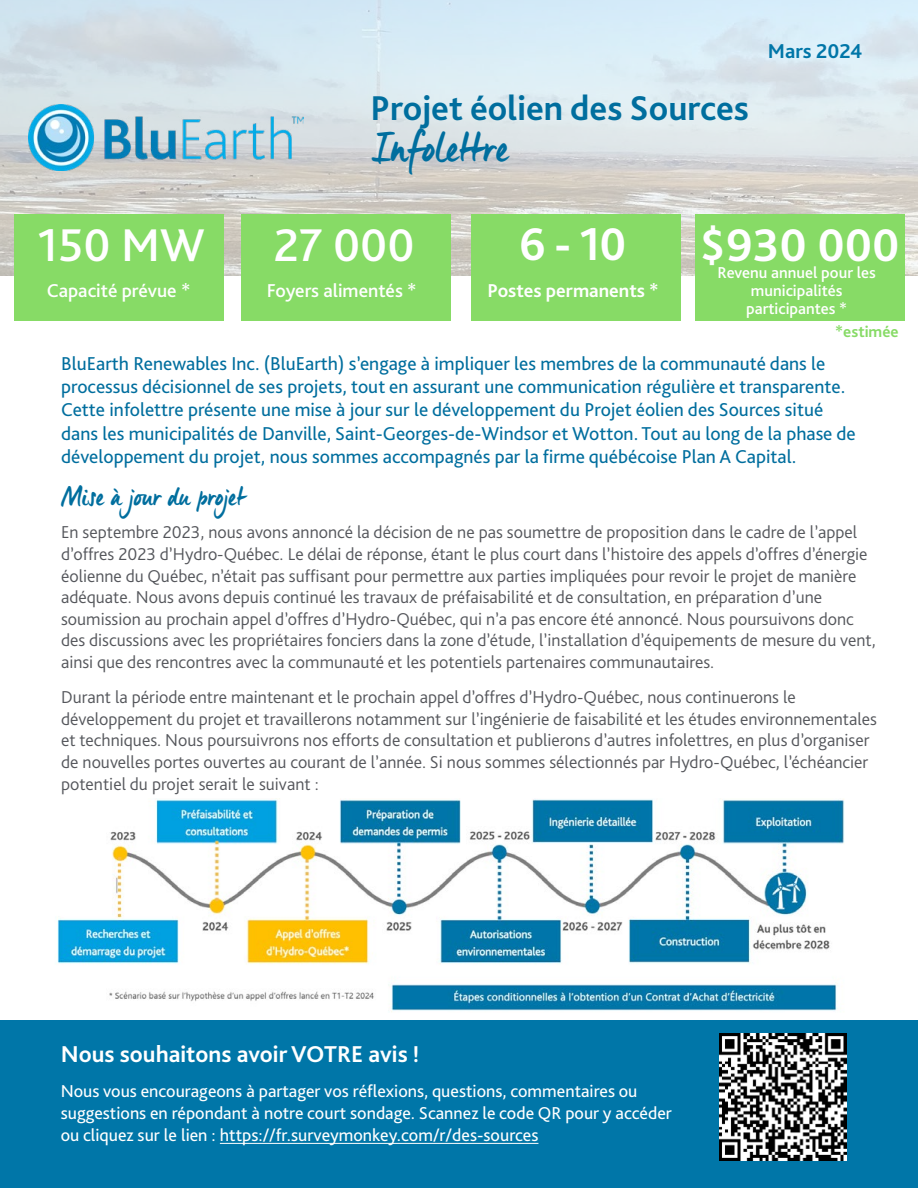
<style>
.page{position:relative;width:918px;height:1188px;background:#fff}
.page>*{position:absolute;margin:0;border:0;box-sizing:border-box;transform-origin:0 0}
.t1{font:700 48px "Bliss Pro";color:#fff}
.t2{font:500 48px "Bliss Pro";color:#fff}
.t3{font:42px "Manus Smooth";letter-spacing:.015em;color:#006e9e}
.t4{font:700 36px "Bliss Pro";color:#006e9e}
.t5{font:27px "Manus Smooth";color:#006e9e}
.t6{font:700 24px "Bliss Pro";color:#fff}
.t7{font:700 21px "Bliss Pro";color:#0076a8}
.t8{font:19.5px/23.4px "Bliss Pro";color:#006e9e}
.t9{font:500 19.5px "Bliss Pro";color:#fff}
.t10{font:700 19.5px "Bliss Pro";color:#fff}
.t11{font:300 18px/21.6px "Bliss Pro";color:#54565b}
.t12{font:18px/21.6px "Bliss Pro";color:#fff}
.t13{font:500 16.5px/18px "Bliss Pro";color:#fff;text-align:center}
.t14{font:700 16.5px "Bliss Pro";color:#87db66}
</style>
<div class="page">
<img style="left:0;top:0;width:918px;height:275px">
<div style="left:14px;top:214px;width:209px;height:107px;background:#87db66"></div>
<div style="left:241px;top:214px;width:210px;height:107px;background:#87db66"></div>
<div style="left:471px;top:214px;width:210px;height:107px;background:#87db66"></div>
<img style="left:28px;top:105px;width:276px;height:65px">
<div style="left:0;top:1020px;width:918px;height:168px;background:#0076a8"></div>
<hr style="left:220px;top:1143px;width:318px;height:1px;background:#fff">
<img style="left:719px;top:1034px;width:128px;height:127px">
<div style="left:695px;top:214px;width:210px;height:107px;background:#87db66"></div>
<img style="left:57px;top:799px;width:788px;height:213px">
<h1 class="t2" style="left:38px;top:216px;width:169px">150 MW</h1>
<p class="t9" style="left:47px;top:279px;width:145px">Capacité prévue *</p>
<h3 class="t4" style="left:371px;top:86px;width:380px">Projet éolien des Sources</h3>
<h2 class="t3" style="left:372px;top:121px;width:138px">Infolettre</h2>
<p class="t7" style="left:768px;top:38px;width:96px">Mars 2024</p>
<h1 class="t2" style="left:274px;top:216px;width:142px">27 000</h1>
<p class="t9" style="left:267px;top:279px;width:151px">Foyers alimentés *</p>
<h1 class="t1" style="left:519px;top:214px;width:109px">6 - 10</h1>
<p class="t10" style="left:488px;top:278px;width:173px">Postes permanents *</p>
<h1 class="t1" style="left:700px;top:216px;width:201px">$930 000</h1>
<p class="t13" style="left:718px;top:264px;width:160px">Revenu annuel pour les municipalités participantes *</p>
<p class="t14" style="left:835px;top:321px;width:65px">*estimée</p>
<p class="t8" style="left:61px;top:351px;width:796px">BluEarth Renewables Inc. (BluEarth) s’engage à impliquer les membres de la communauté dans le processus décisionnel de ses projets, tout en assurant une communication régulière et transparente.<br>Cette infolettre présente une mise à jour sur le développement du Projet éolien des Sources situé dans les municipalités de Danville, Saint-Georges-de-Windsor et Wotton. Tout au long de la phase de développement du projet, nous sommes accompagnés par la firme québécoise Plan A Capital.</p>
<h3 class="t5" style="left:61px;top:479px;width:185px">Mise à jour du projet</h3>
<p class="t11" style="left:61px;top:522px;width:816px">En septembre 2023, nous avons annoncé la décision de ne pas soumettre de proposition dans le cadre de l’appel d’offres 2023 d’Hydro-Québec. Le délai de réponse, étant le plus court dans l’histoire des appels d’offres d’énergie éolienne du Québec, n’était pas suffisant pour permettre aux parties impliquées pour revoir le projet de manière adéquate. Nous avons depuis continué les travaux de préfaisabilité et de consultation, en préparation d’une soumission au prochain appel d’offres d’Hydro-Québec, qui n’a pas encore été annoncé. Nous poursuivons donc des discussions avec les propriétaires fonciers dans la zone d’étude, l’installation d’équipements de mesure du vent, ainsi que des rencontres avec la communauté et les potentiels partenaires communautaires.</p>
<p class="t11" style="left:61px;top:686px;width:817px">Durant la période entre maintenant et le prochain appel d’offres d’Hydro-Québec, nous continuerons le développement du projet et travaillerons notamment sur l’ingénierie de faisabilité et les études environnementales et techniques. Nous poursuivrons nos efforts de consultation et publierons d’autres infolettres, en plus d’organiser de nouvelles portes ouvertes au courant de l’année. Si nous sommes sélectionnés par Hydro-Québec, l’échéancier potentiel du projet serait le suivant :</p>
<h3 class="t6" style="left:61px;top:1040px;width:360px">Nous souhaitons avoir VOTRE avis !</h3>
<p class="t12" style="left:61px;top:1081px;width:613px">Nous vous encourageons à partager vos réflexions, questions, commentaires ou suggestions en répondant à notre court sondage. Scannez le code QR pour y accéder ou cliquez sur le lien : https://fr.surveymonkey.com/r/des-sources</p>
</div>
